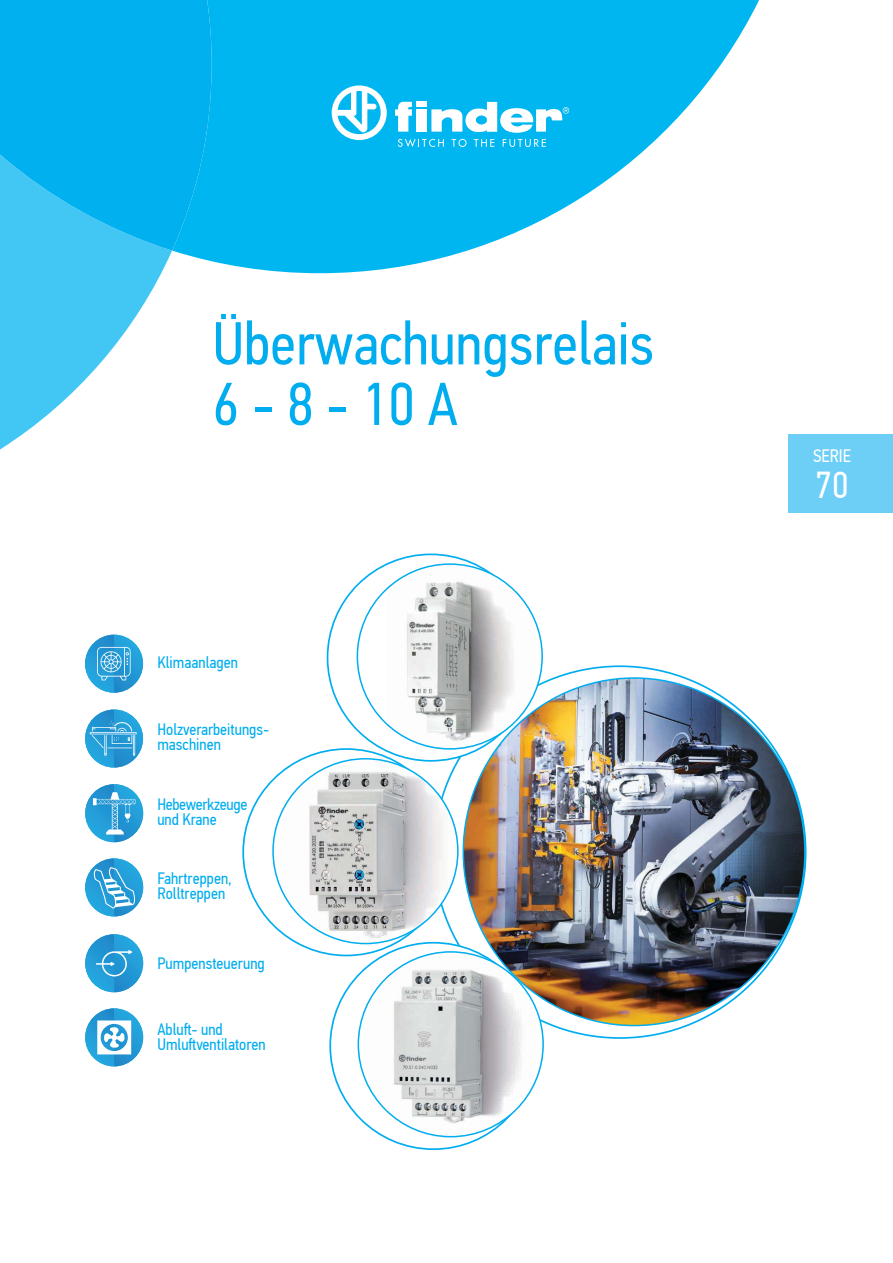
<style>
.page{position:relative;width:893px;height:1263px;background:#fff}
.page>*{position:absolute;margin:0;border:0;box-sizing:border-box;transform-origin:0 0}
.t1{font:60.6px/60.6px "PF Din Text Cond Pro";color:#00adef}
.t2{font:37.5px "PF Din Text Cond Pro";color:#fff}
.t3{font:18px "PF Din Text Cond Pro";color:#fff}
.t4{font:16.5px/15px "PF Din Text Cond Pro";color:#00adef}
.t5{font:16.5px/15px "PF Din Text Cond Pro";letter-spacing:-.02em;color:#00adef}
</style>
<div class="page">
<div style="left:788px;top:434px;width:105px;height:78px;background:#6dcff6"></div>
<img style="left:85px;top:709px;width:58px;height:58px">
<hr style="left:90px;top:732px;width:47px;height:2px;background:#fff">
<svg style="left:92px;top:721px;width:43px;height:35px;background:#47a9dc"></svg>
<img style="left:85px;top:858px;width:58px;height:58px">
<svg style="left:94px;top:867px;width:41px;height:41px;background:#54b0df"></svg>
<img style="left:85px;top:784px;width:58px;height:58px">
<svg style="left:93px;top:792px;width:42px;height:42px;background:#47aadc"></svg>
<img style="left:85px;top:934px;width:58px;height:58px">
<svg style="left:96px;top:950px;width:36px;height:26px"></svg>
<img style="left:85px;top:1008px;width:58px;height:58px">
<svg style="left:97px;top:1020px;width:34px;height:34px"></svg>
<img style="left:85px;top:635px;width:58px;height:58px">
<svg style="left:97px;top:647px;width:34px;height:33px"></svg>
<svg style="left:173px;top:0;width:586px;height:273px;fill:#00b6f0"></svg>
<svg style="left:0;top:251px;width:172px;height:198px;fill:#42c7f4"></svg>
<svg style="left:0;top:0;width:212px;height:251px;background:#09b3ef"></svg>
<svg style="left:332px;top:85px;width:55px;height:55px"></svg>
<svg style="left:431px;top:102px;width:138px;height:31px"></svg>
<svg style="left:395px;top:102px;width:17px;height:30px"></svg>
<div style="left:416px;top:109px;width:10px;height:23px;background:#fff"></div>
<div style="left:416px;top:102px;width:10px;height:5px;background:#fff"></div>
<svg style="left:398px;top:139px;width:46px;height:8px"></svg>
<svg style="left:452px;top:139px;width:15px;height:8px"></svg>
<svg style="left:474px;top:139px;width:20px;height:8px"></svg>
<svg style="left:503px;top:139px;width:43px;height:8px"></svg>
<svg style="left:552px;top:665px;width:136px;height:374px"></svg>
<svg style="left:242px;top:553px;width:302px;height:597px"></svg>
<img style="left:463px;top:677px;width:343px;height:349px">
<h1 class="t1" style="left:213px;top:315px;width:443px">Überwachungsrelais<br>6 - 8 - 10 A</h1>
<p class="t4" style="left:157px;top:655px;width:82px">Klimaanlagen</p>
<p class="t4" style="left:157px;top:722px;width:113px">Holzverarbeitungs&shy;maschinen</p>
<p class="t5" style="left:157px;top:797px;width:92px">Hebewerkzeuge und Krane</p>
<p class="t4" style="left:157px;top:872px;width:76px">Fahrtreppen,<br>Rolltreppen</p>
<p class="t4" style="left:158px;top:956px;width:109px">Pumpensteuerung</p>
<p class="t4" style="left:157px;top:1022px;width:110px">Abluſt- und<br>Umluſtventilatoren</p>
<p class="t3" style="left:813px;top:445px;width:39px">SЕRIE</p>
<h2 class="t2" style="left:815px;top:467px;width:34px">70</h2>
</div>
